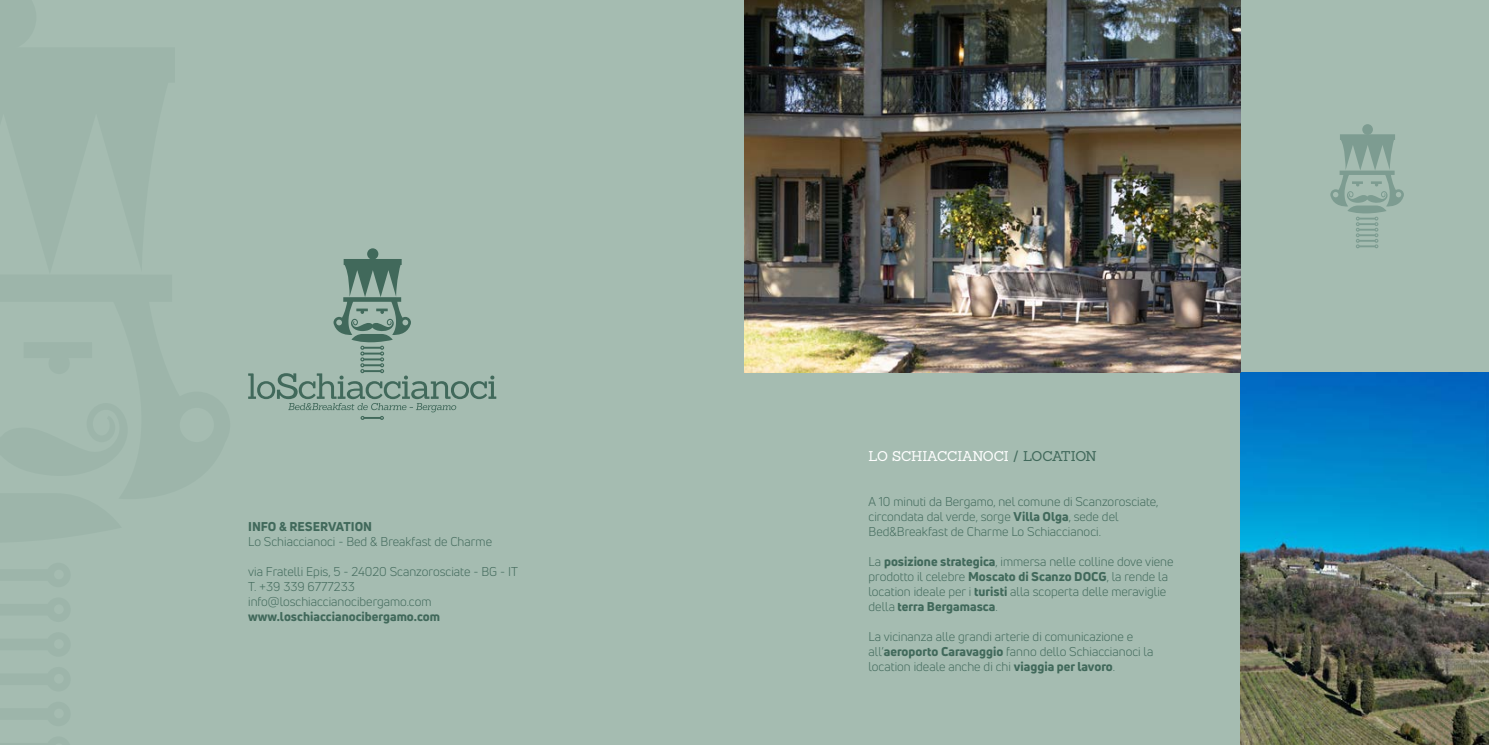
<style>
.page{position:relative;width:1489px;height:745px;background:#fff}
.page>*{position:absolute;margin:0;border:0;box-sizing:border-box;transform-origin:0 0}
.t1{font:13.75px "Sanchez";letter-spacing:-.035em;color:#fff}
.t2{font:12.5px/15px "Uni Neue";color:#41695b}
.t3{font:800 12.5px "Uni Neue";color:#41695b}
.s1{color:#41695b}
.s2{font-weight:800}
</style>
<div class="page">
<div style="left:744px;top:0;width:744px;height:744px;background:#a5bcb1"></div>
<div style="left:0;top:0;width:744px;height:744px;background:#a5bcb1"></div>
<svg style="left:248px;top:248px;width:248px;height:171px"></svg>
<img style="left:1240px;top:372px;width:248px;height:372px">
<img style="left:744px;top:0;width:496px;height:372px">
<div style="left:1362px;top:124px;width:10px;height:11px;background:#7d9c91;border-radius:50%"></div>
<svg style="left:1330px;top:134px;width:73px;height:114px"></svg>
<p class="t3" style="left:248px;top:517px;width:125px">INFO &amp; RESERVATION</p>
<p class="t2" style="left:248px;top:533px;width:245px">Lo Schiaccianoci - Bed &amp; Breakfast de Charme</p>
<p class="t2" style="left:248px;top:563px;width:271px">via Fratelli Epis, 5 - 24020 Scanzorosciate - BG - IT<br>T. +39 339 6777233 info@loschiaccianocibergamo.com</p>
<p class="t3" style="left:248px;top:607px;width:193px">www.loschiaccianocibergamo.com</p>
<p class="t1" style="left:868px;top:447px;width:230px">LO SCHIACCIANOCI <span class="s1">/ LOCATION</span></p>
<p class="t2" style="left:868px;top:493px;width:291px">A 10 minuti da Bergamo, nel comune di Scanzorosciate, circondata dal verde, sorge <span class="s2">Villa Olga</span>, sede del<br>Bed&amp;Breakfast de Charme Lo Schiaccianoci.</p>
<p class="t2" style="left:868px;top:553px;width:306px">La <span class="s2">posizione strategica</span>, immersa nelle colline dove viene prodotto il celebre <span class="s2">Moscato di Scanzo DOCG</span>, la rende la location ideale per i <span class="s2">turisti</span> alla scoperta delle meraviglie della <span class="s2">terra Bergamasca</span>.</p>
<p class="t2" style="left:868px;top:628px;width:286px">La vicinanza alle grandi arterie di comunicazione e all’<span class="s2">aeroporto Caravaggio</span> fanno dello Schiaccianoci la location ideale anche di chi <span class="s2">viaggia per lavoro</span>.</p>
</div>
